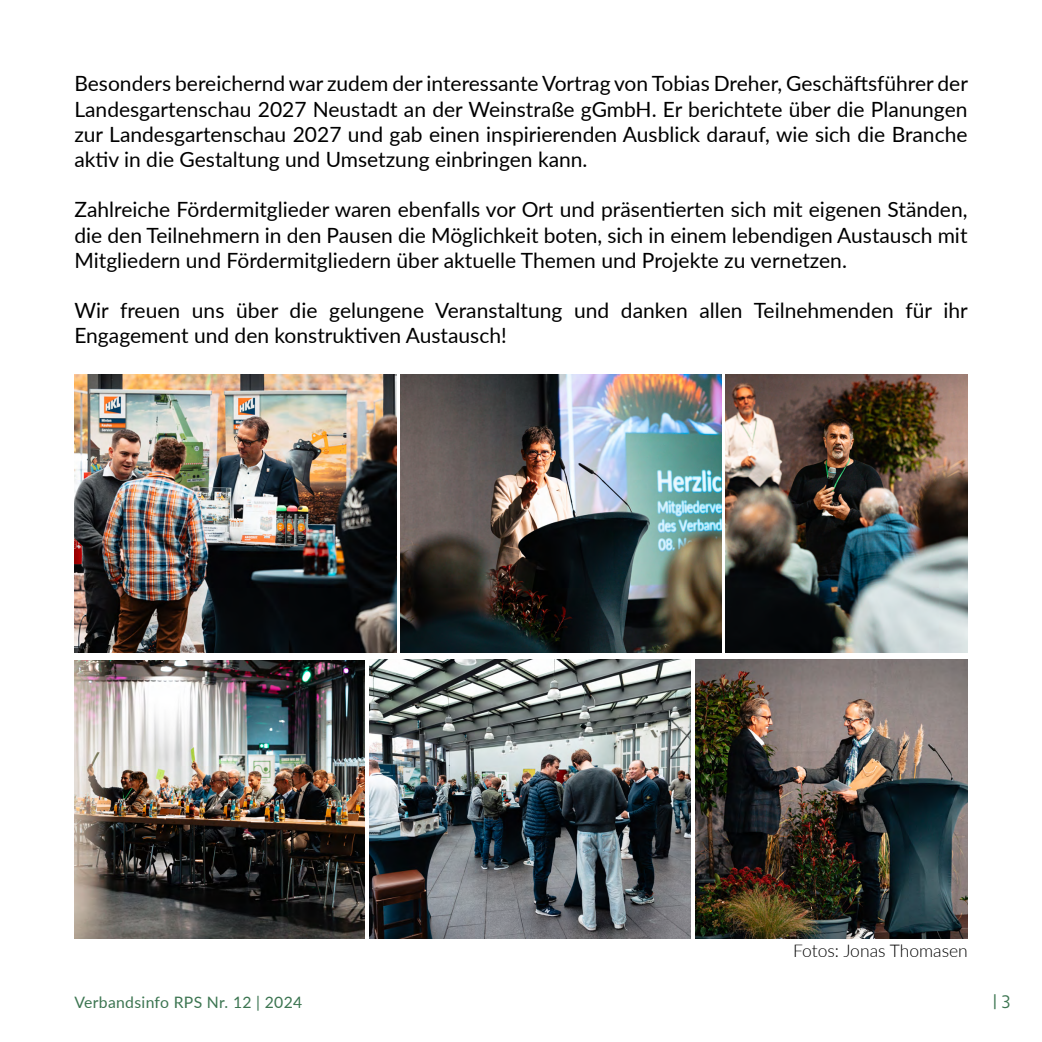
<style>
.page{position:relative;width:1042px;height:1042px;background:#fff}
.page>*{position:absolute;margin:0;border:0;box-sizing:border-box;transform-origin:0 0}
.t1{font:21px/25.2px "Lato";color:#000;text-align:justify}
.t2{font:300 17.5px "Lato";color:#000}
.t3{font:17.5px "Brother 1816 Book";color:#3c7551}
.t4{font:15.75px "Lato";letter-spacing:.02em;color:#3c7551}
</style>
<div class="page">
<img style="left:75px;top:374px;width:321px;height:278px">
<img style="left:400px;top:374px;width:321px;height:278px">
<img style="left:725px;top:374px;width:243px;height:278px">
<img style="left:696px;top:660px;width:272px;height:278px">
<img style="left:369px;top:660px;width:322px;height:278px">
<img style="left:74px;top:660px;width:290px;height:278px">
<p class="t1" style="left:74px;top:70px;width:895px">Besonders bereichernd war zudem der interessante Vortrag von Tobias Dreher, Geschäftsführer der Landesgartenschau 2027 Neustadt an der Weinstraße gGmbH. Er berichtete über die Planungen zur Landesgartenschau 2027 und gab einen inspirierenden Ausblick darauf, wie sich die Branche aktiv in die Gestaltung und Umsetzung einbringen kann.</p>
<p class="t1" style="left:74px;top:196px;width:894px">Zahlreiche Fördermitglieder waren ebenfalls vor Ort und präsentierten sich mit eigenen Ständen, die den Teilnehmern in den Pausen die Möglichkeit boten, sich in einem lebendigen Austausch mit Mitgliedern und Fördermitgliedern über aktuelle Themen und Projekte zu vernetzen.</p>
<p class="t1" style="left:74px;top:297px;width:895px">Wir freuen uns über die gelungene Veranstaltung und danken allen Teilnehmenden für ihr<br>Engagement und den konstruktiven Austausch!</p>
<p class="t2" style="left:793px;top:938px;width:176px">Fotos: Jonas Thomasen</p>
<p class="t4" style="left:74px;top:991px;width:229px">Verbandsinfo RPS Nr. 12 | 2024</p>
<p class="t3" style="left:992px;top:988px;width:20px">| 3</p>
</div>
